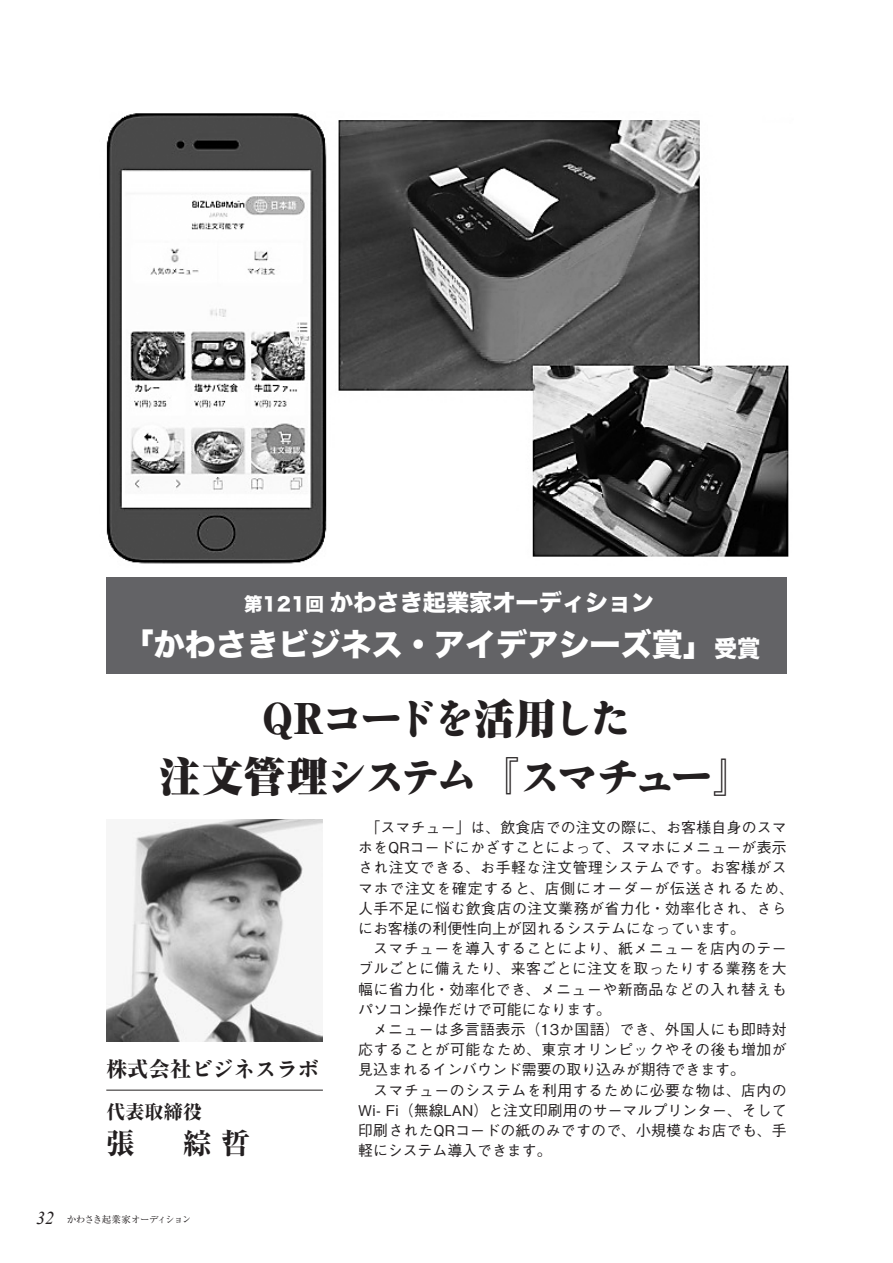
<style>
.page{position:relative;width:893px;height:1263px;background:#fff}
.page>*{position:absolute;margin:0;border:0;box-sizing:border-box;transform-origin:0 0}
.t1{font:40.8px/58.5px "Antique Std ANDB";letter-spacing:-.095em;color:#231f20;text-align:center}
.t2{font:31.2px "Hira Kaku Std W8";color:#fff}
.t3{font:800 28.65px "Ryumin";color:#231f20}
.t4{font:23.1px "Hira Kaku Std W8";color:#fff}
.t5{font:21.3px "Antique Std ANM";color:#231f20}
.t6{font:800 19.2px "Ryumin";color:#231f20}
.t7{font:500 14.85px/20.2px "Gothic BBB Pr 6";letter-spacing:.03em;color:#231f20}
.t8{font:9.6px "Ryumin";letter-spacing:-.06em;color:#231f20}
.s1{font-size:18.45px}
.s2{font-size:23.1px}
.s3{font-family:"Ryumin Pro";font-weight:900}
.s4{font-family:"Ryumin";font-weight:900}
.s5{font-family:"Ryumin";font-weight:800}
.s6{font-family:"Times New Roman";font-style:italic;font-size:18px}
</style>
<div class="page">
<img style="left:106px;top:113px;width:683px;height:451px">
<img style="left:106px;top:820px;width:216px;height:221px">
<hr style="left:106px;top:1090px;width:217px;height:1px;background:#231f20">
<div style="left:106px;top:577px;width:681px;height:97px;background:#636366"></div>
<h3 class="t4" style="left:244px;top:589px;width:412px"><span class="s1">第121回</span> かわさき起業家オーディション</h3>
<h2 class="t2" style="left:123px;top:626px;width:639px">「かわさきビジネス・アイデアシーズ賞」<span class="s2">受賞</span></h2>
<h1 class="t1" style="left:160px;top:685px;width:596px"><span class="s3">QR</span>コードを<span class="s4">活用</span>した<br><span class="s4">注文管理</span>システム<span class="s3">『</span>スマチュー<span class="s3">』</span></h1>
<h3 class="t5" style="left:106px;top:1053px;width:214px"><span class="s5">株式会社</span>ビジネスラボ</h3>
<p class="t6" style="left:106px;top:1100px;width:97px">代表取締役</p>
<h3 class="t3" style="left:106px;top:1125px;width:30px">張</h3>
<h3 class="t3" style="left:183px;top:1125px;width:68px">綜哲</h3>
<p class="t8" style="left:36px;top:1214px;width:157px"><span class="s6">32</span> かわさき起業家オーディション</p>
<p class="t7" style="left:358px;top:816px;width:437px">　「スマチュー」は、飲食店での注文の際に、お客様自身のスマホをQRコードにかざすことによって、スマホにメニューが表示され注文できる、お手軽な注文管理システムです。お客様がスマホで注文を確定すると、店側にオーダーが伝送されるため、人手不足に悩む飲食店の注文業務が省力化・効率化され、さらにお客様の利便性向上が図れるシステムになっています。<br>　スマチューを導入することにより、紙メニューを店内のテーブルごとに備えたり、来客ごとに注文を取ったりする業務を大幅に省力化・効率化でき、メニューや新商品などの入れ替えもパソコン操作だけで可能になります。<br>　メニューは多言語表示（13か国語）でき、外国人にも即時対応することが可能なため、東京オリンピックやその後も増加が見込まれるインバウンド需要の取り込みが期待できます。<br>　スマチューのシステムを利用するために必要な物は、店内の<br>Wi- Fi（無線LAN）と注文印刷用のサーマルプリンター、そして印刷されたQRコードの紙のみですので、小規模なお店でも、手軽にシステム導入できます。</p>
</div>
